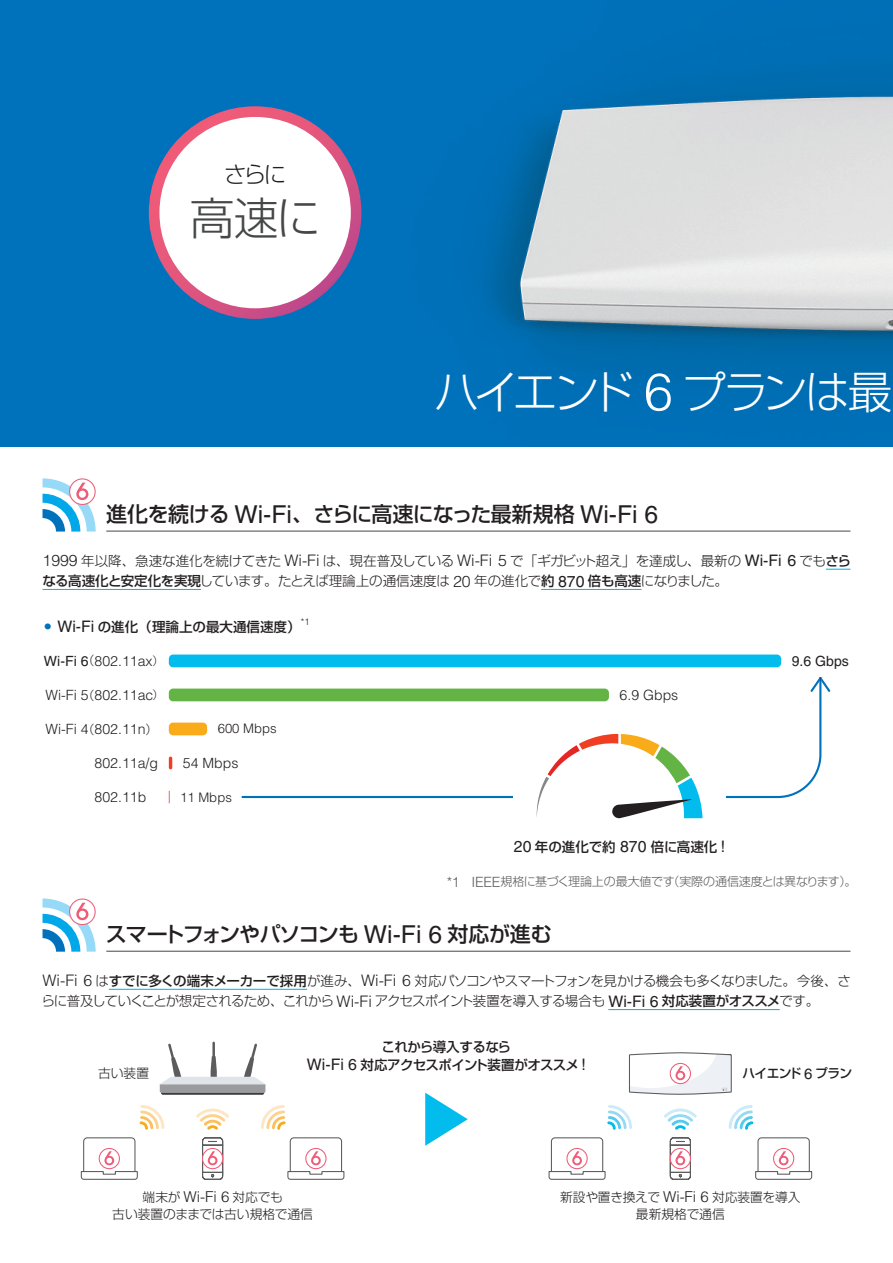
<style>
.page{position:relative;width:893px;height:1263px;background:#fff}
.page>*{position:absolute;margin:0;border:0;box-sizing:border-box;transform-origin:0 0}
.t1{font:300 44.7px "Shin Go Pro";letter-spacing:-.085em;color:#fff}
.t2{font:300 44.7px "Shin Go Pro";color:#464748}
.t3{font:300 22.5px "Shin Go Pro";color:#231f20}
.t4{font:500 21px "Shin Go Pro";letter-spacing:-.035em;color:#231f20}
.t5{font:300 14.1px "Helvetica LT Pro";color:#231f20}
.t6{font:14.1px "Helvetica LT Pro";color:#231f20}
.t7{font:300 13.5px/20.2px "Shin Go Pro";letter-spacing:-.035em;color:#231f20}
.t8{font:500 13.5px "Shin Go Pro";letter-spacing:-.01em;color:#231f20}
.t9{font:500 13.5px/18px "Shin Go Pro";letter-spacing:-.045em;color:#231f20;text-align:center}
.t10{font:300 13.05px "Helvetica LT Pro";color:#231f20}
.t11{font:300 12.75px/17.2px "Shin Go Pro";color:#231f20;text-align:center}
.t12{font:500 12.75px "Shin Go Pro";letter-spacing:-.05em;color:#231f20}
.t13{font:300 12px "Shin Go Pro";letter-spacing:-.02em;color:#5c5c5f}
.t14{font:300 9.3px "Helvetica LT Pro";color:#231f20}
.s1{font-family:"Helvetica LT Pro";font-size:52.5px}
.s2{font-family:"Helvetica LT Pro";font-weight:400;font-size:24.75px}
.s3{font-family:"Helvetica LT Pro";font-size:15.9px}
.s4{font-family:"Helvetica LT Pro";font-weight:400;font-size:15.9px}
.s5{font-weight:500}
.s6{font-weight:400}
.s7{font-family:"Shin Go Pro";font-size:12px}
.s8{font-family:"Shin Go Pro";font-size:11.1px}
.s9{font-family:"Helvetica LT Pro";font-size:14.1px}
.s10{font-family:"Helvetica LT Pro";font-weight:400;font-size:15px}
.s11{font-family:"Helvetica LT Pro";font-size:15px}
</style>
<div class="page">
<hr style="left:106px;top:531px;width:744px;height:1px;background:#464748">
<svg style="left:826px;top:569px;width:24px;height:1px"></svg>
<hr style="left:43px;top:589px;width:158px;height:1px;background:#01bcec">
<hr style="left:541px;top:589px;width:100px;height:1px;background:#01bcec">
<div style="left:0;top:0;width:893px;height:446px;background:#0072bc"></div>
<img style="left:148px;top:64px;width:745px;height:323px">
<svg style="left:149px;top:106px;width:212px;height:213px;background:#d85581"></svg>
<div style="left:159px;top:117px;width:192px;height:191px;background:#fff;border-radius:50%"></div>
<svg style="left:43px;top:478px;width:53px;height:53px"></svg>
<div style="left:169px;top:654px;width:612px;height:13px;background:#01bcec;border-radius:4px"></div>
<div style="left:169px;top:688px;width:440px;height:13px;background:#63b345;border-radius:4px"></div>
<div style="left:169px;top:722px;width:38px;height:13px;background:#faab1a;border-radius:4px"></div>
<svg style="left:169px;top:757px;width:3px;height:12px"></svg>
<svg style="left:169px;top:791px;width:1px;height:12px"></svg>
<svg style="left:241px;top:688px;width:580px;height:110px"></svg>
<svg style="left:810px;top:677px;width:20px;height:15px"></svg>
<svg style="left:43px;top:898px;width:53px;height:54px"></svg>
<hr style="left:106px;top:951px;width:744px;height:1px;background:#464748">
<hr style="left:109px;top:989px;width:198px;height:1px;background:#01bcec">
<hr style="left:608px;top:1009px;width:172px;height:1px;background:#01bcec">
<svg style="left:287px;top:1137px;width:58px;height:43px"></svg>
<svg style="left:196px;top:1108px;width:33px;height:22px"></svg>
<svg style="left:140px;top:1105px;width:24px;height:25px"></svg>
<svg style="left:261px;top:1105px;width:25px;height:25px"></svg>
<svg style="left:160px;top:1041px;width:105px;height:54px"></svg>
<svg style="left:202px;top:1137px;width:22px;height:43px"></svg>
<svg style="left:80px;top:1137px;width:58px;height:43px"></svg>
<svg style="left:664px;top:1108px;width:33px;height:22px"></svg>
<svg style="left:607px;top:1105px;width:25px;height:25px"></svg>
<svg style="left:729px;top:1105px;width:24px;height:25px"></svg>
<svg style="left:669px;top:1137px;width:22px;height:43px"></svg>
<svg style="left:548px;top:1137px;width:58px;height:43px"></svg>
<svg style="left:755px;top:1137px;width:58px;height:43px"></svg>
<svg style="left:629px;top:1052px;width:103px;height:43px"></svg>
<svg style="left:425px;top:1093px;width:43px;height:53px"></svg>
<div style="left:513px;top:713px;width:213px;height:127px;background:#fff"></div>
<svg style="left:536px;top:734px;width:166px;height:85px"></svg>
<h2 class="t3" style="left:224px;top:156px;width:63px">さらに</h2>
<h1 class="t2" style="left:190px;top:182px;width:132px">高速に</h1>
<h1 class="t1" style="left:434px;top:356px;width:460px">ハイエンド <span class="s1">6</span> プランは最</h1>
<h3 class="t4" style="left:106px;top:497px;width:553px">進化を続ける <span class="s2">Wi-Fi</span>、さらに高速になった最新規格 <span class="s2">Wi-Fi 6</span></h3>
<p class="t7" style="left:42px;top:549px;width:810px"><span class="s3">1999</span> 年以降、急速な進化を続けてきた <span class="s3">Wi-Fi</span> は、現在普及している <span class="s3">Wi-Fi 5</span> で「ギガビット超え」を達成し、最新の <span class="s4">Wi-Fi 6</span> でも<span class="s5">さらなる高速化と安定化を実現</span>しています。たとえば理論上の通信速度は <span class="s3">20</span> 年の進化で<span class="s5">約</span> <span class="s4">870</span> <span class="s5">倍も高速</span>になりました。</p>
<p class="t8" style="left:45px;top:615px;width:257px"><sup>●</sup> <span class="s4">Wi-Fi</span> の進化（理論上の最大通信速度）</p>
<p class="t14" style="left:301px;top:616px;width:10px">*1</p>
<p class="t5" style="left:44px;top:652px;width:121px"><span class="s6">Wi-Fi 6</span><span class="s7">（</span>802.11ax<span class="s8">）</span></p>
<p class="t5" style="left:46px;top:686px;width:120px">Wi-Fi 5<span class="s7">（</span>802.11ac<span class="s8">）</span></p>
<p class="t5" style="left:46px;top:720px;width:114px">Wi-Fi 4<span class="s7">（</span>802.11n<span class="s7">）</span></p>
<p class="t5" style="left:95px;top:754px;width:65px">802.11a/g</p>
<p class="t5" style="left:95px;top:788px;width:53px">802.11b</p>
<p class="t10" style="left:218px;top:721px;width:61px">600 Mbps</p>
<p class="t5" style="left:183px;top:754px;width:57px">54 Mbps</p>
<p class="t10" style="left:180px;top:789px;width:53px">11 Mbps</p>
<p class="t5" style="left:620px;top:686px;width:60px">6.9 Gbps</p>
<p class="t8" style="left:514px;top:836px;width:213px"><span class="s4">20</span> 年の進化で約 <span class="s4">870</span> 倍に高速化 <span class="s4">!</span></p>
<p class="t6" style="left:792px;top:653px;width:59px">9.6 Gbps</p>
<p class="t13" style="left:447px;top:872px;width:411px"><span class="s9">*1 IEEE</span>規格に基づく理論上の最大値です（実際の通信速度とは異なります）。</p>
<h3 class="t4" style="left:106px;top:917px;width:448px">スマートフォンやパソコンも <span class="s2">Wi-Fi 6</span> 対応が進む</h3>
<p class="t7" style="left:41px;top:969px;width:811px"><span class="s3">Wi-Fi 6</span> は<span class="s5">すでに多くの端末メーカーで採用</span>が進み、<span class="s3">Wi-Fi 6</span> 対応パソコンやスマートフォンを見かける機会も多くなりました。今後、さらに普及していくことが想定されるため、これから <span class="s3">Wi-Fi</span> アクセスポイント装置を導入する場合も <span class="s4">Wi-Fi 6</span> <span class="s5">対応装置がオススメ</span>です。</p>
<p class="t9" style="left:307px;top:1036px;width:281px">これから導入するなら<br><span class="s4">Wi-Fi 6</span> 対応アクセスポイント装置がオススメ <span class="s4">!</span></p>
<p class="t11" style="left:98px;top:1063px;width:52px">古い装置</p>
<p class="t12" style="left:742px;top:1063px;width:111px">ハイエンド <span class="s10">6</span> プラン</p>
<p class="t11" style="left:112px;top:1187px;width:202px">端末が <span class="s11">Wi-Fi 6</span> 対応でも<br>古い装置のままでは古い規格で通信</p>
<p class="t11" style="left:560px;top:1187px;width:242px">新設や置き換えで <span class="s11">Wi-Fi 6</span> 対応装置を導入最新規格で通信</p>
</div>
